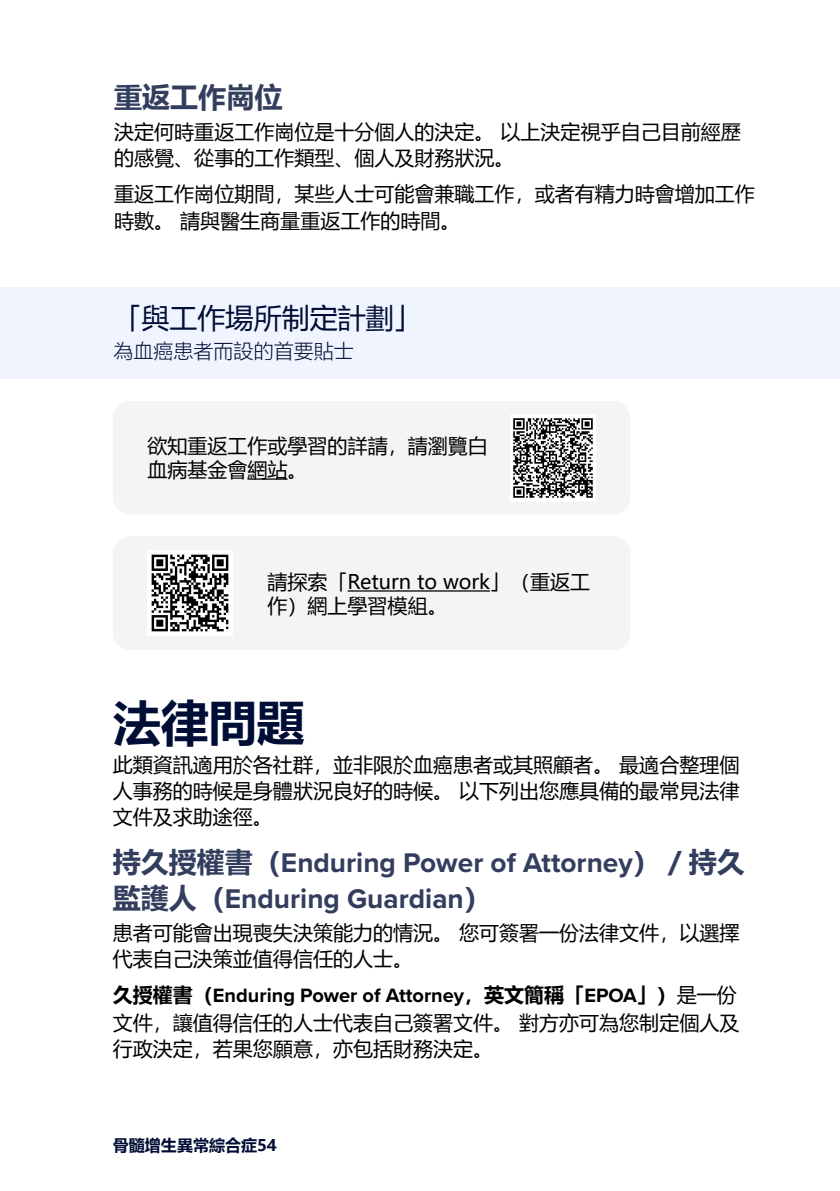
<style>
.page{position:relative;width:840px;height:1191px;background:#fff}
.page>*{position:absolute;margin:0;border:0;box-sizing:border-box;transform-origin:0 0}
.t1{font:700 48px "Microsoft Ya Hei";color:#000d35}
.t2{font:700 28px/36px "Proxima Nova";color:#333d5d}
.t3{font:28px "Microsoft Ya Hei";color:#000d35}
.t4{font:700 28px "Microsoft Ya Hei";color:#333d5d}
.t5{font:20px/26px "Microsoft Ya Hei";color:#000}
.t6{font:300 20px "Microsoft Ya Hei";color:#000d35}
.t7{font:700 16px "Microsoft Ya Hei";color:#000d35}
.s1{font-family:"Microsoft Ya Hei"}
.s2{font-weight:700}
.s3{font-family:"Proxima Nova";font-weight:700}
</style>
<div class="page">
<div style="left:0;top:287px;width:839px;height:92px;background:#eff4ff"></div>
<div style="left:113px;top:401px;width:517px;height:113px;background:#f4f4f4;border-radius:17px"></div>
<div style="left:113px;top:536px;width:517px;height:114px;background:#f4f4f4;border-radius:17px"></div>
<div style="left:510px;top:414px;width:85px;height:87px;background:#fff"></div>
<img style="left:513px;top:418px;width:80px;height:80px">
<hr style="left:247px;top:478px;width:40px;height:2px;background:#000">
<img style="left:147px;top:550px;width:85px;height:85px">
<hr style="left:347px;top:590px;width:143px;height:1px;background:#000">
<p class="t4" style="left:114px;top:78px;width:169px">重返工作崗位</p>
<p class="t5" style="left:114px;top:119px;width:627px">決定何時重返工作崗位是十分個人的決定。 以上決定視乎自己目前經歷的感覺、從事的工作類型、個人及財務狀況。</p>
<p class="t5" style="left:114px;top:181px;width:642px">重返工作崗位期間，某些人士可能會兼職工作，或者有精力時會增加工作時數。 請與醫生商量重返工作的時間。</p>
<p class="t3" style="left:113px;top:299px;width:309px">「與工作場所制定計劃」</p>
<p class="t6" style="left:113px;top:337px;width:241px">為血癌患者而設的首要貼士</p>
<p class="t5" style="left:147px;top:433px;width:341px;line-height:24px">欲知重返工作或學習的詳請，請瀏覽白血病基金會網站。</p>
<p class="t5" style="left:267px;top:569px;width:324px;line-height:24px">請探索「Return to work」（重返工作）網上學習模組。</p>
<p class="t1" style="left:113px;top:689px;width:193px">法律問題</p>
<p class="t5" style="left:113px;top:751px;width:627px;text-align:justify">此類資訊適用於各社群，並非限於血癌患者或其照顧者。 最適合整理個人事務的時候是身體狀況良好的時候。 以下列出您應具備的最常見法律文件及求助途徑。</p>
<p class="t2" style="left:113px;top:844px;width:633px"><span class="s1">持久授權書（</span>Enduring Power of Attorney<span class="s1">）／持久監護人（</span>Enduring Guardian<span class="s1">）</span></p>
<p class="t5" style="left:113px;top:919px;width:627px">患者可能會出現喪失決策能力的情況。 您可簽署一份法律文件，以選擇代表自己決策並值得信任的人士。</p>
<p class="t5" style="left:113px;top:980px;width:627px;line-height:28px"><span class="s2">久授權書（</span><span class="s3">Enduring Power of Attorney</span><span class="s2">，英文簡稱「</span><span class="s3">EPOA</span><span class="s2">」）</span>是一份文件，讓值得信任的人士代表自己簽署文件。 對方亦可為您制定個人及</p>
<p class="t5" style="left:113px;top:1035px;width:381px">行政決定，若果您願意，亦包括財務決定。</p>
<p class="t7" style="left:113px;top:1134px;width:165px">骨髓增生異常綜合症54</p>
</div>
